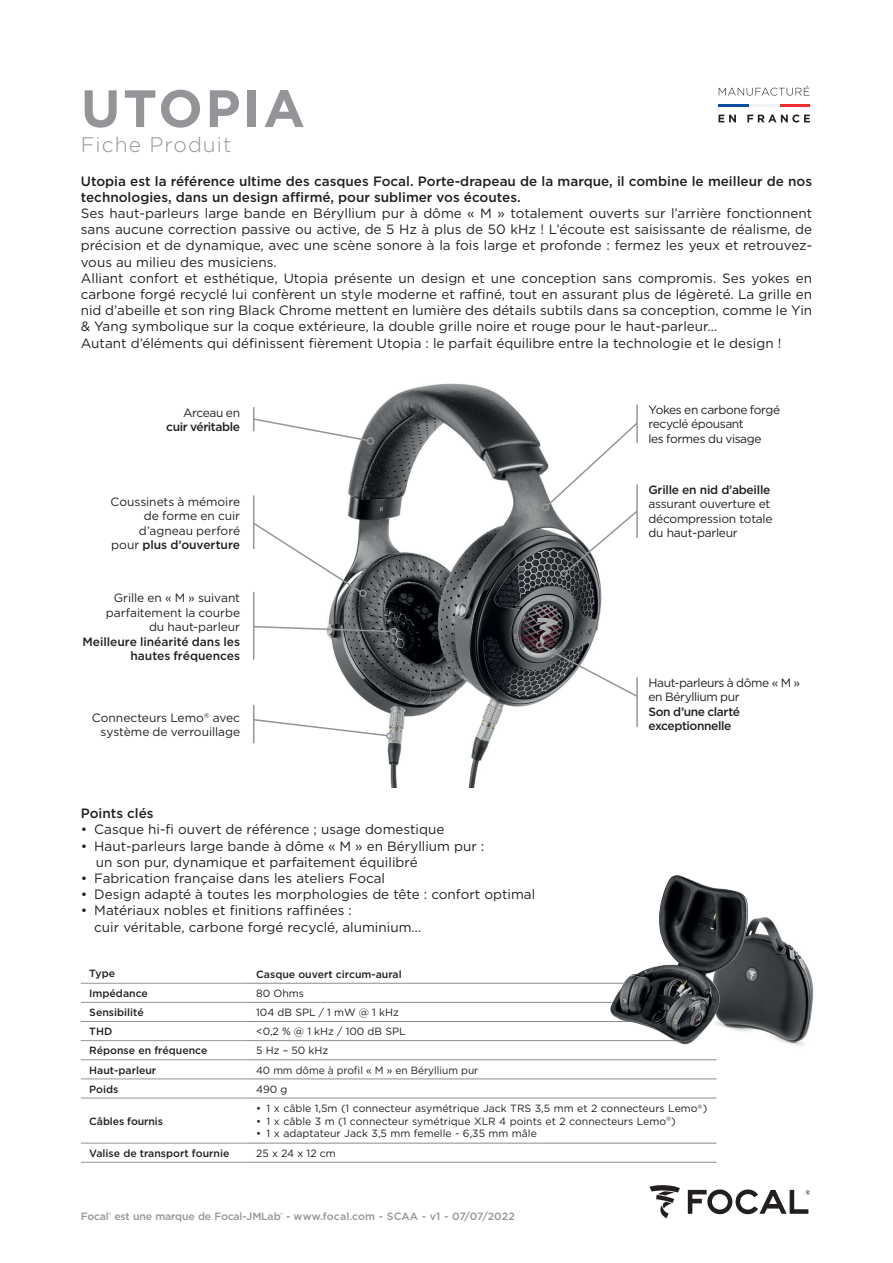
<style>
.page{position:relative;width:893px;height:1263px;background:#fff}
.page>*{position:absolute;margin:0;border:0;box-sizing:border-box;transform-origin:0 0}
.TITRE{font:700 52.5px "Gotham";letter-spacing:.05em;color:#939598}
.Sous-titre{font:300 21px "Gotham";letter-spacing:.05em;color:#939598}
.Chapô{font:13.5px/16.2px "Gotham";color:#231f20;text-align:justify}
.Chapô-2{font:500 13.5px/16.2px "Gotham";color:#231f20}
.Titre_Points_Clés{font:500 13.5px "Gotham";color:#231f20}
.Légende_page_1_gauch{font:12px/14.4px "Gotham";letter-spacing:-.01em;color:#231f20;text-align:right}
.Légende_page_1_gauch-2{font:12px/14.4px "Gotham";letter-spacing:-.03em;color:#231f20}
.Légende_page_1_droit{font:12px/14.4px "Gotham";letter-spacing:-.02em;color:#231f20}
.Légende_page_1_gauch-3{font:500 12px/14.4px "Gotham";letter-spacing:-.035em;color:#231f20;text-align:right}
.t1{font:10.5px "Gotham";color:#231f20}
.t2{font:500 10.5px "Gotham";color:#231f20}
.Normal_e{font:500 10.5px "Gotham";letter-spacing:-.015em;color:#939598}
.s1{font-weight:400}
.s2{font-weight:500}
</style>
<div class="page">
<img style="left:253px;top:383px;width:349px;height:404px">
<hr style="left:253px;top:592px;width:1px;height:68px;background:#939598">
<hr style="left:253px;top:495px;width:1px;height:54px;background:#939598">
<svg style="left:254px;top:625px;width:138px;height:8px"></svg>
<div style="left:390px;top:628px;width:8px;height:7px;border:2px solid #939598;border-radius:50%"></div>
<svg style="left:253px;top:521px;width:110px;height:73px"></svg>
<div style="left:359px;top:589px;width:8px;height:8px;border:2px solid #939598;border-radius:50%"></div>
<svg style="left:253px;top:407px;width:116px;height:35px"></svg>
<div style="left:367px;top:437px;width:7px;height:8px;border:2px solid #939598;border-radius:50%"></div>
<div style="left:542px;top:504px;width:7px;height:7px;border:2px solid #939598;border-radius:50%"></div>
<hr style="left:636px;top:404px;width:2px;height:39px;background:#939598">
<svg style="left:546px;top:421px;width:92px;height:152px"></svg>
<div style="left:560px;top:569px;width:8px;height:8px;border:2px solid #939598;border-radius:3px"></div>
<svg style="left:540px;top:644px;width:96px;height:54px"></svg>
<div style="left:536px;top:641px;width:8px;height:8px;border:2px solid #939598;border-radius:3px"></div>
<hr style="left:636px;top:484px;width:2px;height:54px;background:#939598">
<hr style="left:636px;top:677px;width:2px;height:50px;background:#939598">
<hr style="left:253px;top:705px;width:1px;height:38px;background:#939598">
<svg style="left:254px;top:718px;width:135px;height:19px"></svg>
<div style="left:386px;top:732px;width:8px;height:8px;border:2px solid #939598;border-radius:50%"></div>
<svg style="left:649px;top:1185px;width:31px;height:33px"></svg>
<svg style="left:688px;top:1189px;width:122px;height:25px"></svg>
<svg style="left:81px;top:964px;width:635px;height:198px"></svg>
<hr style="left:81px;top:983px;width:162px;height:1px;background:#939598">
<hr style="left:81px;top:1002px;width:162px;height:1px;background:#939598">
<hr style="left:81px;top:1021px;width:162px;height:1px;background:#939598">
<hr style="left:81px;top:1040px;width:162px;height:1px;background:#939598">
<hr style="left:81px;top:1059px;width:162px;height:1px;background:#939598">
<hr style="left:81px;top:1079px;width:162px;height:1px;background:#939598">
<hr style="left:81px;top:1098px;width:162px;height:1px;background:#939598">
<hr style="left:81px;top:1143px;width:162px;height:1px;background:#939598">
<hr style="left:81px;top:1162px;width:162px;height:1px;background:#939598">
<hr style="left:243px;top:983px;width:473px;height:1px;background:#8b8c8e">
<hr style="left:243px;top:1002px;width:473px;height:1px;background:#8b8c8e">
<hr style="left:243px;top:1021px;width:473px;height:1px;background:#8b8c8e">
<hr style="left:243px;top:1040px;width:473px;height:1px;background:#8b8c8e">
<hr style="left:243px;top:1059px;width:473px;height:1px;background:#8b8c8e">
<hr style="left:243px;top:1079px;width:473px;height:1px;background:#8b8c8e">
<hr style="left:243px;top:1098px;width:473px;height:1px;background:#8b8c8e">
<hr style="left:243px;top:1143px;width:473px;height:1px;background:#8b8c8e">
<hr style="left:243px;top:1162px;width:473px;height:1px;background:#8b8c8e">
<hr style="left:719px;top:104px;width:30px;height:2px;background:#0d4da1">
<hr style="left:779px;top:104px;width:30px;height:2px;background:#ee2d31">
<hr style="left:749px;top:104px;width:30px;height:2px;background:#f2f3f4">
<svg style="left:718px;top:115px;width:18px;height:7px"></svg>
<svg style="left:747px;top:114px;width:63px;height:9px"></svg>
<svg style="left:719px;top:86px;width:90px;height:10px"></svg>
<img style="left:689px;top:902px;width:125px;height:150px">
<svg style="left:666px;top:875px;width:10px;height:11px"></svg>
<p class="TITRE" style="left:81px;top:74px;width:226px">UTOPIA</p>
<p class="Sous-titre" style="left:81px;top:132px;width:152px">Fiche Produit</p>
<p class="Chapô-2" style="left:81px;top:172px;width:733px">Utopia est la référence ultime des casques Focal. Porte-drapeau de la marque, il combine le meilleur de nos technologies, dans un design affirmé, pour sublimer vos écoutes.</p>
<p class="Chapô" style="left:81px;top:205px;width:733px">Ses haut-parleurs large bande en Béryllium pur à dôme « M » totalement ouverts sur l’arrière fonctionnent sans aucune correction passive ou active, de 5 Hz à plus de 50 kHz ! L’écoute est saisissante de réalisme, de précision et de dynamique, avec une scène sonore à la fois large et profonde : fermez les yeux et retrouvez&shy;vous au milieu des musiciens.</p>
<p class="Chapô" style="left:81px;top:270px;width:733px">Alliant confort et esthétique, Utopia présente un design et une conception sans compromis. Ses yokes en carbone forgé recyclé lui confèrent un style moderne et raffiné, tout en assurant plus de légèreté. La grille en nid d’abeille et son ring Black Chrome mettent en lumière des détails subtils dans sa conception, comme le Yin &amp; Yang symbolique sur la coque extérieure, la double grille noire et rouge pour le haut-parleur…</p>
<p class="Chapô" style="left:81px;top:334px;width:702px">Autant d’éléments qui définissent fièrement Utopia : le parfait équilibre entre la technologie et le design !</p>
<p class="Légende_page_1_gauch-3" style="left:166px;top:405px;width:75px"><span class="s1">Arceau en </span>cuir véritable</p>
<p class="Légende_page_1_gauch" style="left:110px;top:494px;width:131px">Coussinets à mémoire de forme en cuir d’agneau perforé pour <span class="s2">plus d’ouverture</span></p>
<p class="Légende_page_1_gauch" style="left:82px;top:591px;width:159px">Grille en « M » suivant parfaitement la courbe<br>du haut-parleur<br><span class="s2">Meilleure linéarité dans les hautes fréquences</span></p>
<p class="Légende_page_1_gauch" style="left:92px;top:710px;width:150px">Connecteurs Lemo<sup>®</sup> avec système de verrouillage</p>
<p class="Titre_Points_Clés" style="left:81px;top:805px;width:74px">Points clés</p>
<p class="Chapô" style="left:81px;top:821px;width:365px">• Casque hi-fi ouvert de référence ; usage domestique</p>
<p class="Chapô" style="left:96px;top:837px;width:390px;text-indent:-15px">• Haut-parleurs large bande à dôme « M » en Béryllium pur : un son pur, dynamique et parfaitement équilibré</p>
<p class="Chapô" style="left:81px;top:870px;width:306px">• Fabrication française dans les ateliers Focal</p>
<p class="Chapô" style="left:81px;top:886px;width:456px">• Design adapté à toutes les morphologies de tête : confort optimal</p>
<p class="Chapô" style="left:94px;top:902px;width:328px;text-indent:-14px">• Matériaux nobles et finitions raffinées :<br>cuir véritable, carbone forgé recyclé, aluminium…</p>
<p class="Légende_page_1_gauch-2" style="left:648px;top:402px;width:133px">Yokes en carbone forgé recyclé épousant<br>les formes du visage</p>
<p class="Légende_page_1_droit" style="left:648px;top:482px;width:126px"><span class="s2">Grille en nid d’abeille </span>assurant ouverture et décompression totale du haut-parleur</p>
<p class="Légende_page_1_gauch-2" style="left:648px;top:675px;width:153px">Haut-parleurs à dôme « M » en Béryllium pur<br><span class="s2">Son d’une clarté exceptionnelle</span></p>
<p class="t2" style="left:89px;top:966px;width:27px">Type</p>
<p class="t2" style="left:256px;top:967px;width:147px">Casque ouvert circum-aural</p>
<p class="t2" style="left:89px;top:986px;width:60px">Impédance</p>
<p class="t1" style="left:256px;top:986px;width:49px">80 Ohms</p>
<p class="t2" style="left:89px;top:1005px;width:56px">Sensibilité</p>
<p class="t1" style="left:256px;top:1006px;width:144px">104 dB SPL / 1 mW @ 1 kHz</p>
<p class="t2" style="left:89px;top:1025px;width:24px">THD</p>
<p class="t1" style="left:256px;top:1025px;width:151px">&lt;0,2 % @ 1 kHz / 100 dB SPL</p>
<p class="t2" style="left:89px;top:1044px;width:120px">Réponse en fréquence</p>
<p class="t1" style="left:256px;top:1044px;width:74px">5 Hz – 50 kHz</p>
<p class="t2" style="left:89px;top:1063px;width:68px">Haut-parleur</p>
<p class="t1" style="left:256px;top:1063px;width:224px">40 mm dôme à profil « M » en Béryllium pur</p>
<p class="t2" style="left:89px;top:1082px;width:31px">Poids</p>
<p class="t1" style="left:256px;top:1082px;width:33px">490 g</p>
<p class="t2" style="left:89px;top:1114px;width:75px">Câbles fournis</p>
<p class="t1" style="left:256px;top:1102px;width:453px">• 1 x câble 1,5m (1 connecteur asymétrique Jack TRS 3,5 mm et 2 connecteurs Lemo<sup>®</sup>)</p>
<p class="t1" style="left:256px;top:1114px;width:421px">• 1 x câble 3 m (1 connecteur symétrique XLR 4 points et 2 connecteurs Lemo<sup>®</sup>)</p>
<p class="t1" style="left:256px;top:1127px;width:282px">• 1 x adaptateur Jack 3,5 mm femelle - 6,35 mm mâle</p>
<p class="t2" style="left:89px;top:1146px;width:142px">Valise de transport fournie</p>
<p class="t1" style="left:256px;top:1146px;width:81px">25 x 24 x 12 cm</p>
<p class="Normal_e" style="left:81px;top:1210px;width:436px">Focal<sup>®</sup> est une marque de Focal-JMLab<sup>®</sup> - www.focal.com - SCAA - v1 - 07/07/2022</p>
</div>
